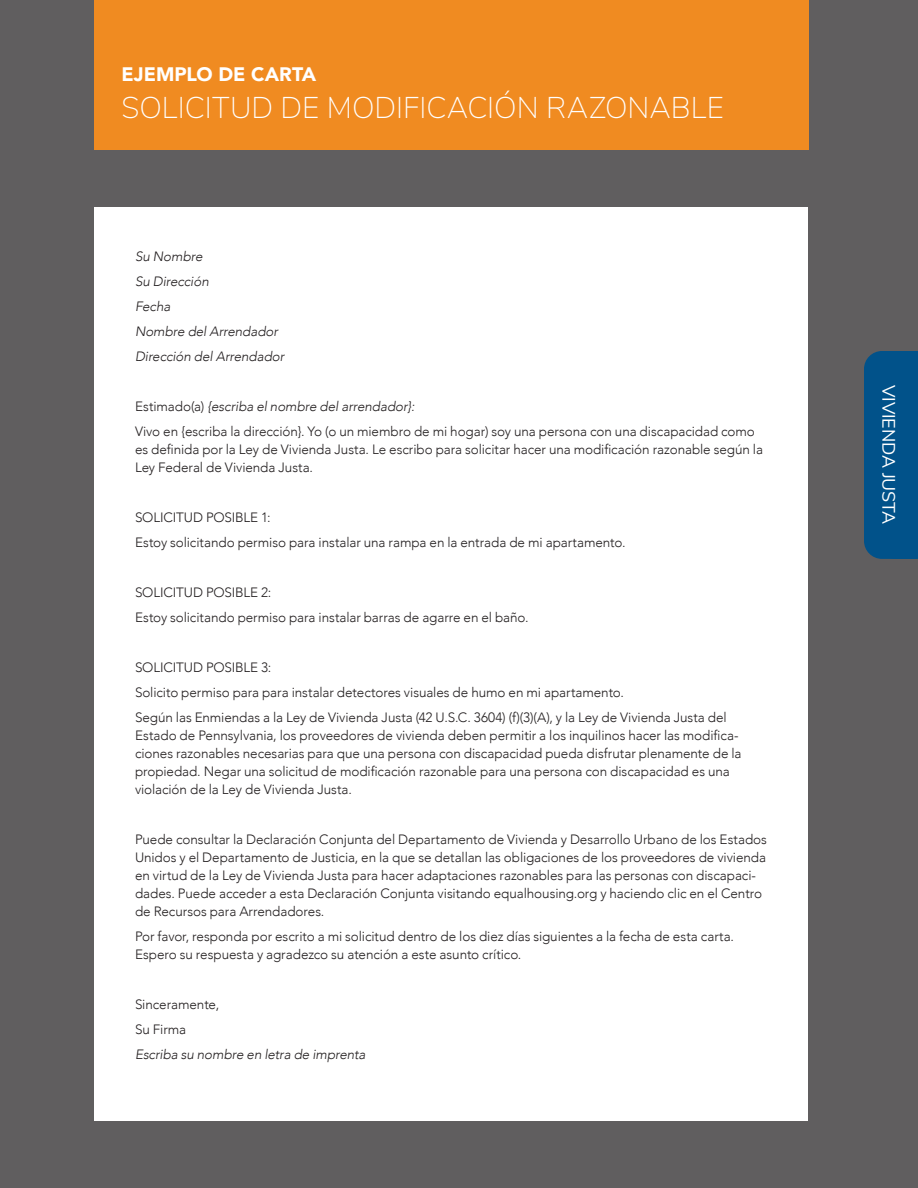
<style>
.page{position:relative;width:918px;height:1188px;background:#605e5f}
.page>*{position:absolute;margin:0;border:0;box-sizing:border-box;transform-origin:0 0}
.section_header_2__dk_blue{font:200 30px "Nunito Sans";color:#fff}
.section_header_2__dk_blue-2{font:900 19.5px "Avenir";color:#fff}
.t1{font:18px "Nunito Sans";letter-spacing:-.005em;color:#fff}
.sample_letter_body{font:300 13.5px/18px "Avenir";letter-spacing:-.005em;color:#231f20}
.sample_letter_body-2{font:italic 300 13.5px "Avenir";letter-spacing:-.005em;color:#231f20}
.s1{font-style:normal}
</style>
<div class="page">
<div style="left:94px;top:0;width:715px;height:149px;background:#f08b21"></div>
<div style="left:94px;top:207px;width:714px;height:913px;background:#fff"></div>
<div style="left:864px;top:351px;width:54px;height:208px;background:#01528a"></div>
<p class="section_header_2__dk_blue-2" style="left:122px;top:57px;width:196px">EJEMPLO DE CARTA</p>
<p class="section_header_2__dk_blue" style="left:122px;top:86px;width:604px">SOLICITUD DE MODIFICACIÓN RAZONABLE</p>
<p class="sample_letter_body-2" style="left:135px;top:249px;width:69px">Su Nombre</p>
<p class="sample_letter_body-2" style="left:135px;top:274px;width:75px">Su Dirección</p>
<p class="sample_letter_body-2" style="left:135px;top:299px;width:37px">Fecha</p>
<p class="sample_letter_body-2" style="left:135px;top:324px;width:145px">Nombre del Arrendador</p>
<p class="sample_letter_body-2" style="left:135px;top:349px;width:151px">Dirección del Arrendador</p>
<p class="sample_letter_body-2" style="left:135px;top:399px;width:281px"><span class="s1">Estimado(a)</span> {escriba el nombre del arrendador}:</p>
<p class="sample_letter_body" style="left:135px;top:423px;width:630px">Vivo en {escriba la dirección}. Yo (o un miembro de mi hogar) soy una persona con una discapacidad como es definida por la Ley de Vivienda Justa. Le escribo para solicitar hacer una modificación razonable según la<br>Ley Federal de Vivienda Justa.</p>
<p class="sample_letter_body" style="left:135px;top:509px;width:137px">SOLICITUD POSIBLE 1:</p>
<p class="sample_letter_body" style="left:135px;top:534px;width:492px">Estoy solicitando permiso para instalar una rampa en la entrada de mi apartamento.</p>
<p class="sample_letter_body" style="left:135px;top:584px;width:138px">SOLICITUD POSIBLE 2:</p>
<p class="sample_letter_body" style="left:135px;top:609px;width:395px">Estoy solicitando permiso para instalar barras de agarre en el baño.</p>
<p class="sample_letter_body" style="left:135px;top:659px;width:138px">SOLICITUD POSIBLE 3:</p>
<p class="sample_letter_body" style="left:135px;top:684px;width:491px">Solicito permiso para para instalar detectores visuales de humo en mi apartamento.</p>
<p class="sample_letter_body" style="left:135px;top:709px;width:608px">Según las Enmiendas a la Ley de Vivienda Justa (42 U.S.C. 3604) (f)(3)(A), y la Ley de Vivienda Justa del Estado de Pennsylvania, los proveedores de vivienda deben permitir a los inquilinos hacer las modifica&shy;ciones razonables necesarias para que una persona con discapacidad pueda disfrutar plenamente de la propiedad. Negar una solicitud de modificación razonable para una persona con discapacidad es una violación de la Ley de Vivienda Justa.</p>
<p class="sample_letter_body" style="left:135px;top:831px;width:633px">Puede consultar la Declaración Conjunta del Departamento de Vivienda y Desarrollo Urbano de los Estados Unidos y el Departamento de Justicia, en la que se detallan las obligaciones de los proveedores de vivienda en virtud de la Ley de Vivienda Justa para hacer adaptaciones razonables para las personas con discapaci&shy;dades. Puede acceder a esta Declaración Conjunta visitando equalhousing.org y haciendo clic en el Centro de Recursos para Arrendadores.</p>
<p class="sample_letter_body" style="left:135px;top:928px;width:601px">Por favor, responda por escrito a mi solicitud dentro de los diez días siguientes a la fecha de esta carta.<br>Espero su respuesta y agradezco su atención a este asunto crítico.</p>
<p class="sample_letter_body" style="left:135px;top:996px;width:86px">Sinceramente,</p>
<p class="sample_letter_body" style="left:135px;top:1021px;width:53px">Su Firma</p>
<p class="sample_letter_body-2" style="left:135px;top:1047px;width:232px">Escriba su nombre en letra de imprenta</p>
<h3 class="t1" style="left:902px;top:385px;width:141px;rotate:90deg">VIVIENDA JUSTA</h3>
</div>
